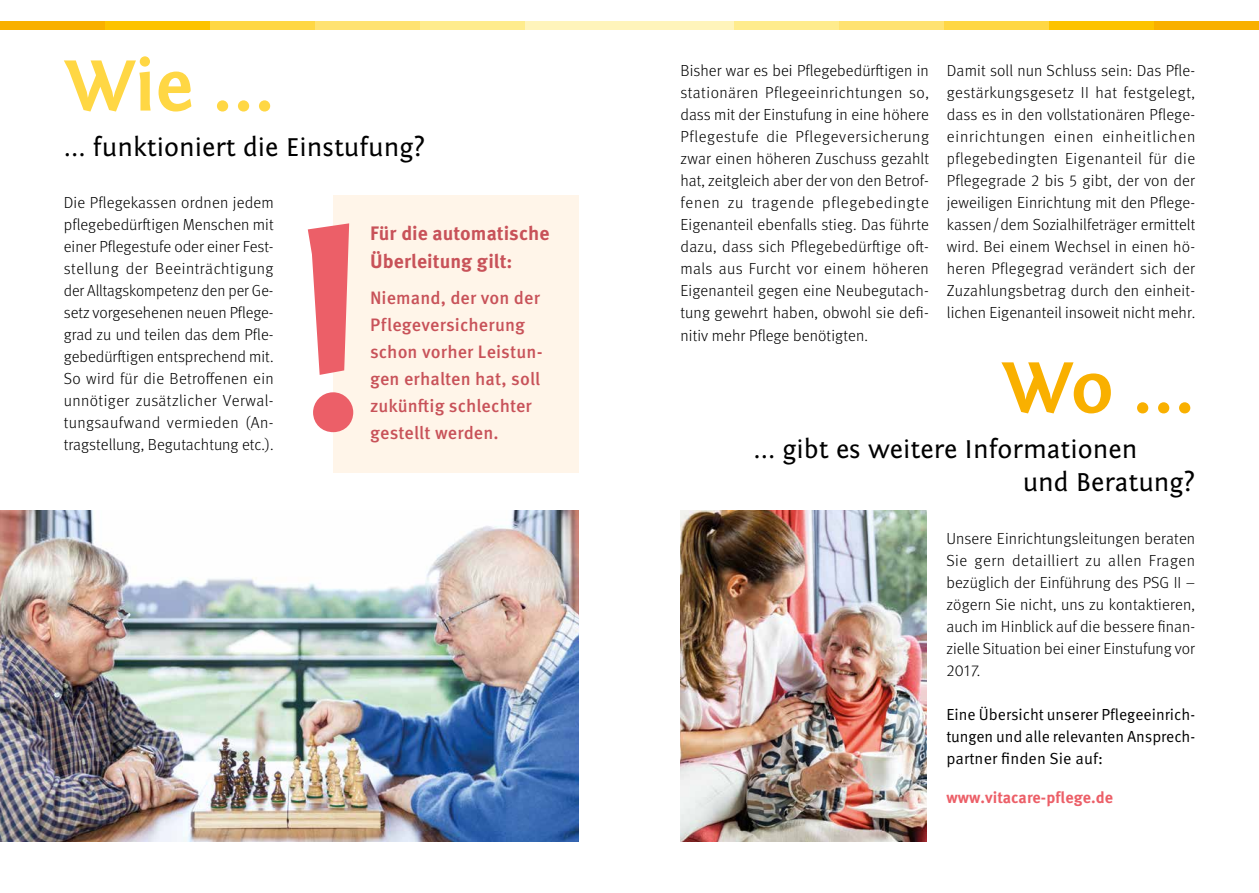
<style>
.page{position:relative;width:1259px;height:893px;background:#fff}
.page>*{position:absolute;margin:0;border:0;box-sizing:border-box;transform-origin:0 0}
.t1{font:700 75px "Fontin Sans CR";color:#ffd744}
.t2{font:700 75px "Fontin Sans CR";color:#f9b000}
.t3{font:27px/32.4px "Fontin Sans CR";color:#000}
.t4{font:700 19.5px/28.5px "Meta OT";color:#c85259}
.t5{font:500 18px/27px "Meta OT";letter-spacing:.005em;color:#c85259}
.t6{font:300 16.05px/22px "Meta OT";letter-spacing:.005em;color:#000;text-align:justify}
.t7{font:16.05px/22px "Meta OT Norm";letter-spacing:-.005em;color:#000;text-align:justify}
.t8{font:700 16.05px "Meta OT";letter-spacing:.005em;color:#ec5f68}
</style>
<div class="page">
<div style="left:315px;top:21px;width:105px;height:9px;background:#ffe271"></div>
<div style="left:420px;top:21px;width:104px;height:9px;background:#ffec8d"></div>
<div style="left:524px;top:21px;width:105px;height:9px;background:#fff4bb"></div>
<div style="left:0;top:21px;width:105px;height:9px;background:#f9b000"></div>
<div style="left:105px;top:21px;width:105px;height:9px;background:#fdc300"></div>
<div style="left:210px;top:21px;width:105px;height:9px;background:#ffd744"></div>
<div style="left:839px;top:21px;width:105px;height:9px;background:#ffe271"></div>
<div style="left:734px;top:21px;width:105px;height:9px;background:#ffec8d"></div>
<div style="left:629px;top:21px;width:105px;height:9px;background:#fff4bb"></div>
<div style="left:944px;top:21px;width:105px;height:9px;background:#ffd744"></div>
<div style="left:1049px;top:21px;width:105px;height:9px;background:#fdc300"></div>
<div style="left:1154px;top:21px;width:105px;height:9px;background:#f9b000"></div>
<div style="left:333px;top:196px;width:245px;height:277px;background:#fff5e9"></div>
<img style="left:0;top:510px;width:578px;height:332px">
<img style="left:680px;top:510px;width:246px;height:332px">
<h1 class="t1" style="left:64px;top:45px;width:213px">Wie ...</h1>
<h2 class="t3" style="left:64px;top:132px;width:363px">... funktioniert die Einstufung?</h2>
<p class="t6" style="left:64px;top:191px;width:211px">Die Pflegekassen ordnen jedem pflegebedürftigen Menschen mit einer Pflegestufe oder einer Fest&shy;stellung der Beeinträchtigung der Alltagskompetenz den per Ge&shy;setz vorgesehenen neuen Pflege&shy;grad zu und teilen das dem Pfle&shy;gebedürftigen entsprechend mit.<br>So wird für die Betroffenen ein unnötiger zusätzlicher Verwal&shy;tungsaufwand vermieden (An&shy;tragstellung, Begutachtung etc.).</p>
<p class="t4" style="left:370px;top:219px;width:181px">Für die automatische<br>Überleitung gilt:</p>
<p class="t5" style="left:370px;top:284px;width:172px">Niemand, der von der<br>Pflegeversicherung schon vorher Leistun&shy;gen erhalten hat, soll zukünftig schlechter gestellt werden.</p>
<p class="t6" style="left:680px;top:60px;width:250px">Bisher war es bei Pflegebedürftigen in stationären Pflegeeinrichtungen so, dass mit der Einstufung in eine höhere Pflegestufe die Pflegeversicherung zwar einen höheren Zuschuss gezahlt hat, zeitgleich aber der von den Betrof&shy;fenen zu tragende pflegebedingte Eigenanteil ebenfalls stieg. Das führte dazu, dass sich Pflegebedürftige oft&shy;mals aus Furcht vor einem höheren Eigenanteil gegen eine Neubegutach&shy;tung gewehrt haben, obwohl sie defi&shy;nitiv mehr Pflege benötigten.</p>
<p class="t6" style="left:947px;top:60px;width:250px">Damit soll nun Schluss sein: Das Pfle&shy;gestärkungsgesetz II hat festgelegt, dass es in den vollstationären Pflege&shy;einrichtungen einen einheitlichen pflegebedingten Eigenanteil für die Pflegegrade 2 bis 5 gibt, der von der jeweiligen Einrichtung mit den Pflege&shy;kassen/dem Sozialhilfeträger ermittelt wird. Bei einem Wechsel in einen hö&shy;heren Pflegegrad verändert sich der Zuzahlungsbetrag durch den einheit&shy;lichen Eigenanteil insoweit nicht mehr.</p>
<h1 class="t2" style="left:1001px;top:347px;width:195px">Wo ...</h1>
<h2 class="t3" style="left:1022px;top:434px;width:174px;text-indent:-269px">... gibt es weitere Informationen<br>und Beratung?</h2>
<p class="t6" style="left:946px;top:527px;width:250px">Unsere Einrichtungsleitungen beraten Sie gern detailliert zu allen Fragen bezüglich der Einführung des PSG II – zögern Sie nicht, uns zu kontaktieren, auch im Hinblick auf die bessere finan&shy;zielle Situation bei einer Einstufung vor 2017.</p>
<p class="t7" style="left:946px;top:704px;width:250px">Eine Übersicht unserer Pflegeeinrich&shy;tungen und alle relevanten Ansprech&shy;partner finden Sie auf:</p>
<p class="t8" style="left:946px;top:787px;width:168px">www.vitacare-pflege.de</p>
</div>
